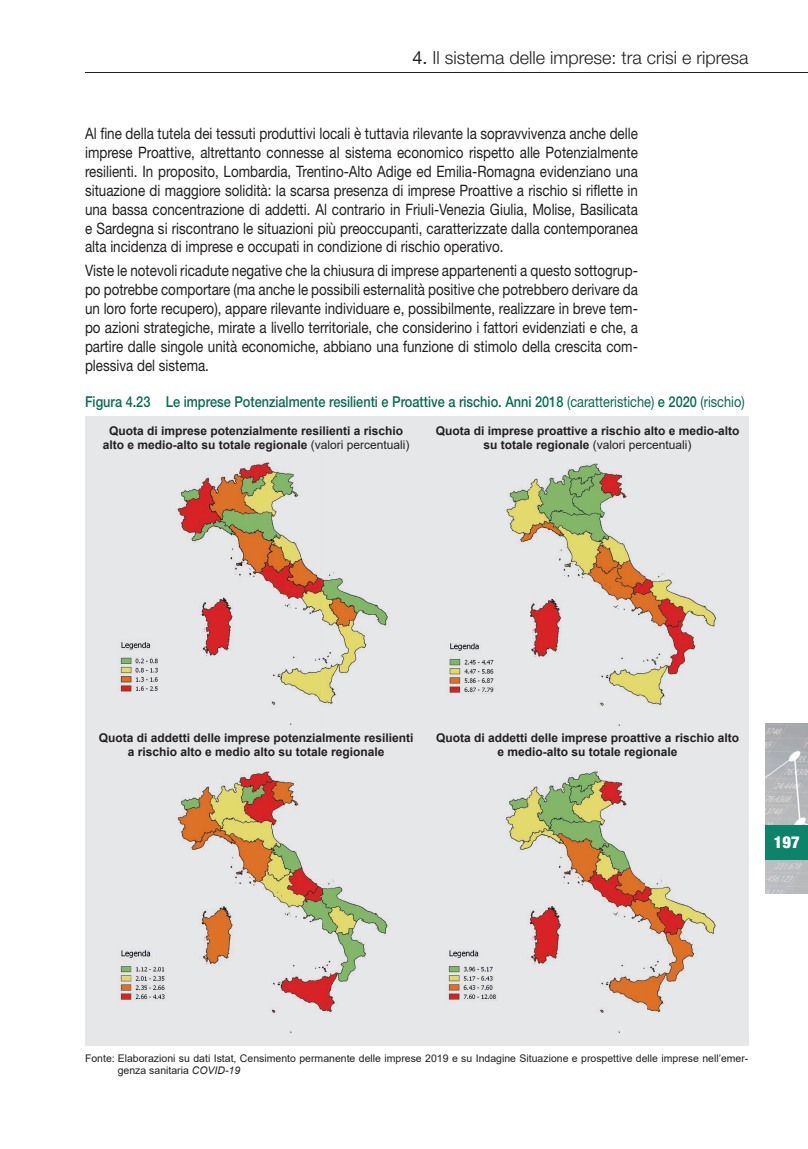
<style>
.page{position:relative;width:808px;height:1149px;background:#fff}
.page>*{position:absolute;margin:0;border:0;box-sizing:border-box;transform-origin:0 0}
.t1{font:300 18px "Helvetica Neue LT Std";color:#231f20}
.t2{font:900 condensed 16.5px "Helvetica Neue LT Std";color:#fff}
.t3{font:15.75px/18.9px "Helvetica Neue LT Std";color:#231f20;text-align:justify;scale:.85 1}
.t4{font:500 15px "Helvetica Neue LT Std";color:#086a55;scale:.85 1}
.t5{font:700 12px "Arial";color:#231f20}
.t6{font:12px "Arial";color:#231f20}
.t7{font:10.5px/12px "Arial";color:#231f20}
.s1{font-weight:400}
.s2{font-weight:700}
.s3{font-style:italic}
</style>
<div class="page">
<hr style="left:85px;top:72px;width:723px;height:1px;background:#231f20">
<img style="left:765px;top:723px;width:43px;height:170px">
<div style="left:765px;top:825px;width:43px;height:34px;background:#0d846a"></div>
<div style="left:85px;top:416px;width:663px;height:629px;background:#e6e7e9"></div>
<img style="left:120px;top:462px;width:201px;height:263px">
<img style="left:321px;top:572px;width:67px;height:58px">
<img style="left:321px;top:630px;width:46px;height:74px">
<img style="left:530px;top:463px;width:142px;height:119px">
<img style="left:697px;top:603px;width:20px;height:25px">
<img style="left:530px;top:582px;width:167px;height:144px">
<img style="left:449px;top:487px;width:81px;height:207px">
<img style="left:120px;top:771px;width:268px;height:262px">
<img style="left:448px;top:771px;width:268px;height:262px">
<p class="t1" style="left:412px;top:46px;width:338px"><span class="s1">4.</span> Il sistema delle imprese: tra crisi e ripresa</p>
<p class="t3" style="left:85px;top:124px;width:652px">Al fine della tutela dei tessuti produttivi locali è tuttavia rilevante la sopravvivenza anche delle imprese Proattive, altrettanto connesse al sistema economico rispetto alle Potenzialmente resilienti. In proposito, Lombardia, Trentino-Alto Adige ed Emilia-Romagna evidenziano una situazione di maggiore solidità: la scarsa presenza di imprese Proattive a rischio si riflette in una bassa concentrazione di addetti. Al contrario in Friuli-Venezia Giulia, Molise, Basilicata e Sardegna si riscontrano le situazioni più preoccupanti, caratterizzate dalla contemporanea alta incidenza di imprese e occupati in condizione di rischio operativo.</p>
<p class="t3" style="left:85px;top:261px;width:652px">Viste le notevoli ricadute negative che la chiusura di imprese appartenenti a questo sottogrup&shy;po potrebbe comportare (ma anche le possibili esternalità positive che potrebbero derivare da un loro forte recupero), appare rilevante individuare e, possibilmente, realizzare in breve tem&shy;po azioni strategiche, mirate a livello territoriale, che considerino i fattori evidenziati e che, a partire dalle singole unità economiche, abbiano una funzione di stimolo della crescita com&shy;plessiva del sistema.</p>
<p class="t4" style="left:85px;top:393px;width:777px">Figura 4.23 Le imprese Potenzialmente resilienti e Proattive a rischio. Anni 2018 <span class="s1">(caratteristiche)</span> e 2020 <span class="s1">(rischio)</span></p>
<p class="t5" style="left:109px;top:422px;width:296px">Quota di imprese potenzialmente resilienti a rischio</p>
<p class="t5" style="left:436px;top:422px;width:305px">Quota di imprese proattive a rischio alto e medio-alto</p>
<p class="t5" style="left:103px;top:436px;width:308px">alto e medio-alto su totale regionale <span class="s1">(valori percentuali)</span></p>
<p class="t6" style="left:483px;top:437px;width:210px"><span class="s2">su totale regionale</span> (valori percentuali)</p>
<p class="t5" style="left:99px;top:728px;width:316px">Quota di addetti delle imprese potenzialmente resilienti</p>
<p class="t5" style="left:436px;top:728px;width:304px">Quota di addetti delle imprese proattive a rischio alto</p>
<p class="t5" style="left:128px;top:743px;width:258px">a rischio alto e medio alto su totale regionale</p>
<p class="t5" style="left:498px;top:743px;width:182px">e medio-alto su totale regionale</p>
<p class="t2" style="left:774px;top:831px;width:27px">197</p>
<p class="t7" style="left:118px;top:1052px;width:632px;text-indent:-33px">Fonte: Elaborazioni su dati Istat, Censimento permanente delle imprese 2019 e su Indagine Situazione e prospettive delle imprese nell’emer&shy;genza sanitaria <span class="s3">COVID-19</span></p>
</div>
